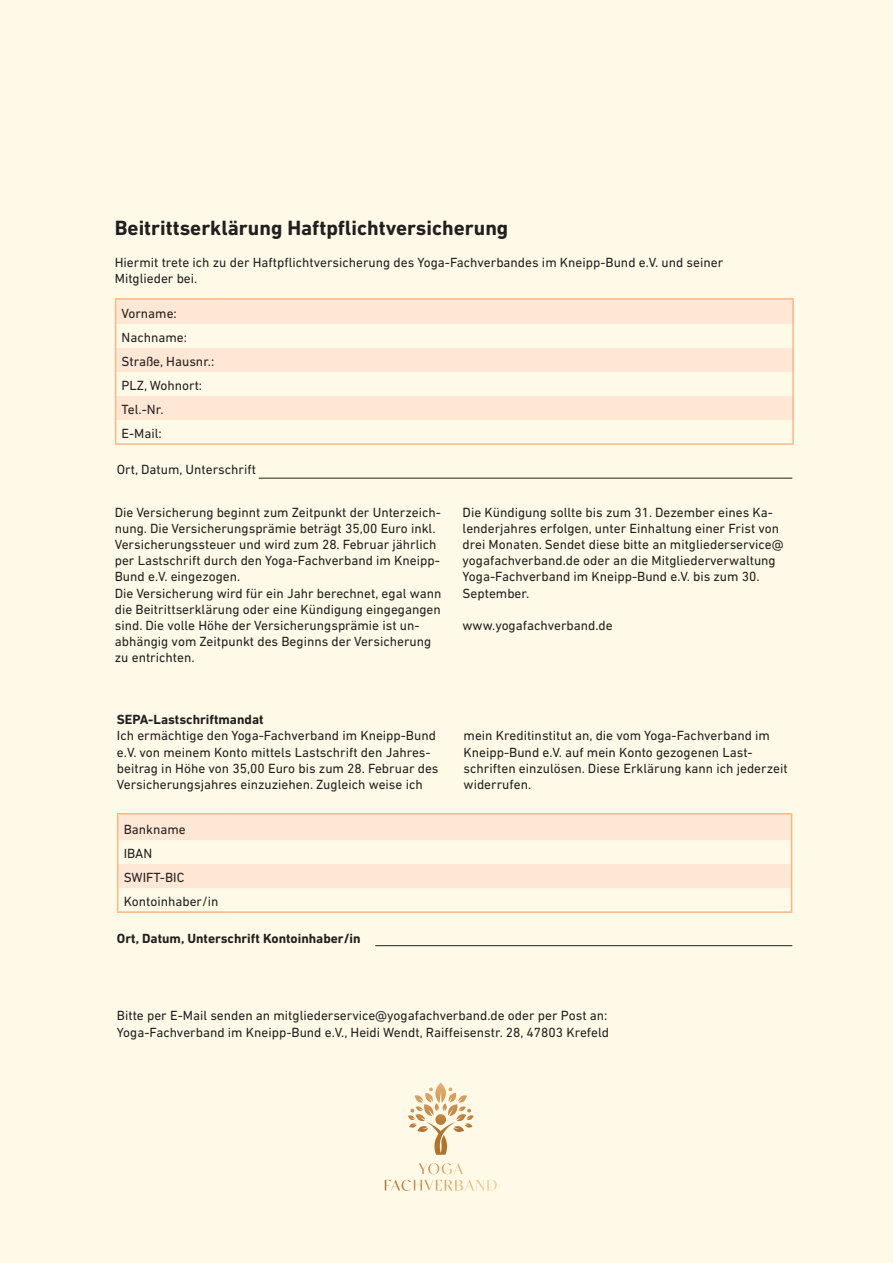
<style>
.page{position:relative;width:893px;height:1263px;background:#fefae7}
.page>*{position:absolute;margin:0;border:0;box-sizing:border-box;transform-origin:0 0}
.t1{font:700 21px "DIN Next LT Pro";color:#231f20}
.t2{font:13.5px/16.2px "DIN Next LT Pro";color:#231f20}
.t3{font:700 13.5px "DIN Next LT Pro";color:#231f20}
</style>
<div class="page">
<hr style="left:259px;top:478px;width:533px;height:1px;background:#231f20">
<hr style="left:375px;top:945px;width:417px;height:1px;background:#231f20">
<svg style="left:116px;top:300px;width:676px;height:120px;background:#fdeedb"></svg>
<hr style="left:115px;top:298px;width:108px;height:2px;background:#fab783">
<hr style="left:223px;top:298px;width:571px;height:2px;background:#fab783">
<hr style="left:792px;top:300px;width:2px;height:24px;background:#fab783">
<hr style="left:792px;top:324px;width:2px;height:24px;background:#fab783">
<hr style="left:792px;top:348px;width:2px;height:24px;background:#fab783">
<hr style="left:792px;top:372px;width:2px;height:24px;background:#fab783">
<hr style="left:792px;top:396px;width:2px;height:24px;background:#fab783">
<svg style="left:115px;top:300px;width:1px;height:143px"></svg>
<hr style="left:792px;top:420px;width:2px;height:23px;background:#fab783">
<hr style="left:115px;top:443px;width:108px;height:2px;background:#fab783">
<hr style="left:223px;top:443px;width:571px;height:2px;background:#fab783">
<svg style="left:385px;top:1163px;width:112px;height:28px;background:#f9efd6"></svg>
<svg style="left:408px;top:1083px;width:66px;height:72px;background:#efdebf"></svg>
<svg style="left:118px;top:814px;width:673px;height:74px;background:#fdecd9"></svg>
<hr style="left:117px;top:813px;width:108px;height:1px;background:#fab783">
<hr style="left:225px;top:813px;width:567px;height:1px;background:#fab783">
<svg style="left:117px;top:814px;width:1px;height:97px"></svg>
<svg style="left:791px;top:814px;width:1px;height:97px"></svg>
<hr style="left:117px;top:911px;width:108px;height:2px;background:#fab783">
<hr style="left:225px;top:911px;width:567px;height:2px;background:#fab783">
<h1 class="t1" style="left:115px;top:215px;width:395px">Beitrittserklärung Haftpflichtversicherung</h1>
<p class="t2" style="left:115px;top:254px;width:610px">Hiermit trete ich zu der Haftpflichtversicherung des Yoga-Fachverbandes im Kneipp-Bund e.V. und seiner<br>Mitglieder bei.</p>
<p class="t2" style="left:122px;top:301px;width:94px;line-height:24px">Vorname:<br>Nachname:<br>Straße, Hausnr.:<br>PLZ, Wohnort:<br>Tel.-Nr.<br>E-Mail:</p>
<p class="t2" style="left:117px;top:461px;width:141px">Ort, Datum, Unterschrift</p>
<p class="t2" style="left:115px;top:504px;width:328px">Die Versicherung beginnt zum Zeitpunkt der Unterzeich&shy;nung. Die Versicherungsprämie beträgt 35,00 Euro inkl.<br>Versicherungssteuer und wird zum 28. Februar jährlich per Lastschrift durch den Yoga-Fachverband im Kneipp-Bund e.V. eingezogen.<br>Die Versicherung wird für ein Jahr berechnet, egal wann die Beitrittserklärung oder eine Kündigung eingegangen sind. Die volle Höhe der Versicherungsprämie ist un&shy;abhängig vom Zeitpunkt des Beginns der Versicherung zu entrichten.</p>
<p class="t2" style="left:463px;top:504px;width:323px">Die Kündigung sollte bis zum 31. Dezember eines Ka&shy;lenderjahres erfolgen, unter Einhaltung einer Frist von drei Monaten. Sendet diese bitte an mitgliederservice@ yogafachverband.de oder an die Mitgliederverwaltung Yoga-Fachverband im Kneipp-Bund e.V. bis zum 30.<br>September.</p>
<p class="t2" style="left:463px;top:617px;width:152px">www.yogafachverband.de</p>
<p class="t3" style="left:117px;top:712px;width:148px">SEPA-Lastschriftmandat</p>
<p class="t2" style="left:117px;top:727px;width:323px">Ich ermächtige den Yoga-Fachverband im Kneipp-Bund e.V. von meinem Konto mittels Lastschrift den Jahres&shy;beitrag in Höhe von 35,00 Euro bis zum 28. Februar des Versicherungsjahres einzuziehen. Zugleich weise ich</p>
<p class="t2" style="left:464px;top:727px;width:326px">mein Kreditinstitut an, die vom Yoga-Fachverband im Kneipp-Bund e.V. auf mein Konto gezogenen Last&shy;schriften einzulösen. Diese Erklärung kann ich jederzeit widerrufen.</p>
<p class="t2" style="left:124px;top:817px;width:96px;line-height:24px">Bankname<br>IBAN<br>SWIFT-BIC<br>Kontoinhaber/in</p>
<p class="t3" style="left:117px;top:931px;width:245px">Ort, Datum, Unterschrift Kontoinhaber/in</p>
<p class="t2" style="left:117px;top:1007px;width:494px">Bitte per E-Mail senden an mitgliederservice@yogafachverband.de oder per Post an:<br>Yoga-Fachverband im Kneipp-Bund e.V., Heidi Wendt, Raiffeisenstr. 28, 47803 Krefeld</p>
</div>
